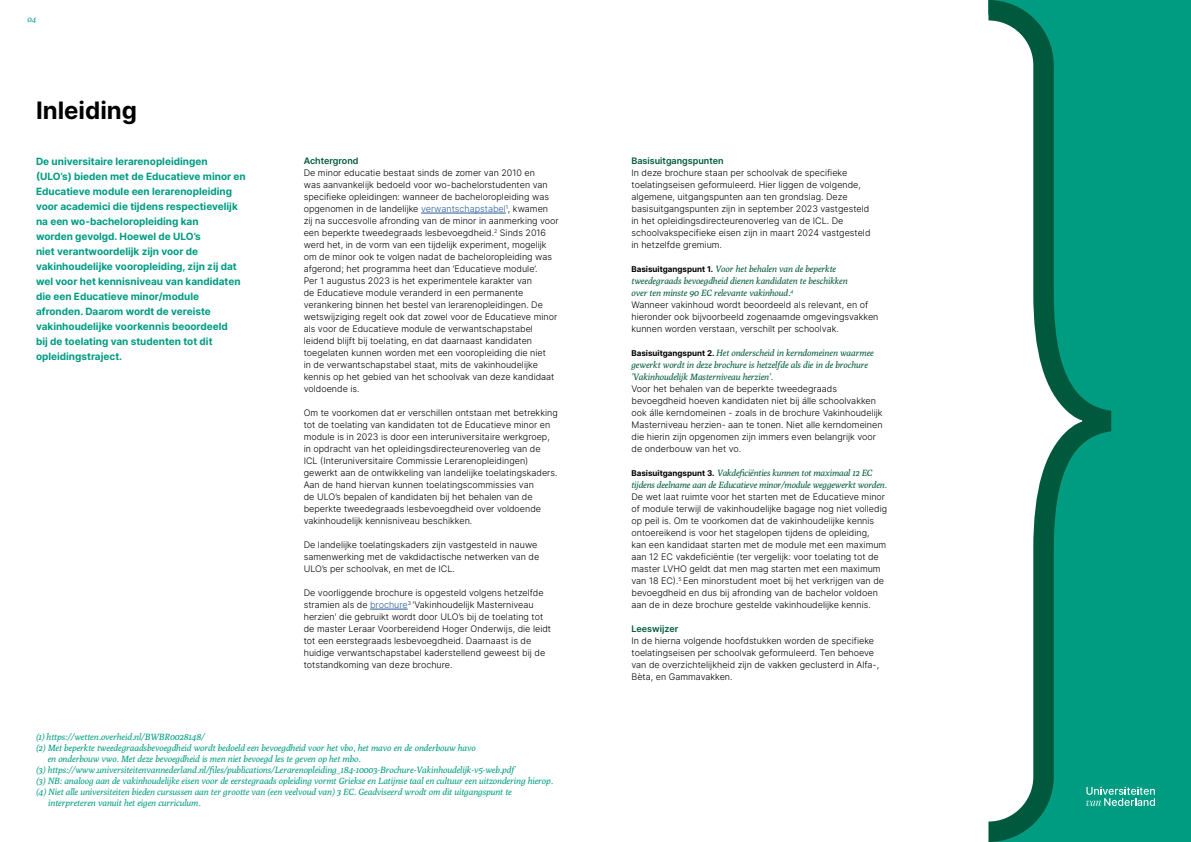
<style>
.page{position:relative;width:1191px;height:842px;background:#fff}
.page>*{position:absolute;margin:0;border:0;box-sizing:border-box;transform-origin:0 0}
.t1{font:700 24px "Inter";color:#000}
.t2{font:700 10px/15px "Inter";color:#009c82}
.t3{font:300 9px/12px "Inter";color:#000}
.t4{font:italic 9px/11px "Poly";color:#009c82}
.t5{font:italic 9px/12px "Poly";color:#00593d}
.t6{font:600 9px "Inter";color:#00593d}
.t7{font:italic 8px "Poly";color:#009c82}
.s1{color:#275b9b}
.s2{font-family:"Inter";font-weight:700;font-style:normal;font-size:8px;color:#000}
.s3{font-family:"Inter";font-weight:300;font-style:normal;color:#000}
</style>
<div class="page">
<div style="left:1111px;top:0;width:80px;height:842px;background:#009c82"></div>
<svg style="left:988px;top:0;width:123px;height:842px"></svg>
<hr style="left:421px;top:213px;width:85px;height:1px;background:#275b9b">
<hr style="left:370px;top:609px;width:38px;height:1px;background:#275b9b">
<svg style="left:1086px;top:787px;width:69px;height:19px"></svg>
<p class="t7" style="left:28px;top:15px;width:10px">04</p>
<p class="t1" style="left:36px;top:92px;width:102px">Inleiding</p>
<p class="t2" style="left:36px;top:153px;width:211px">De universitaire lerarenopleidingen (ULO’s) bieden met de Educatieve minor en Educatieve module een lerarenopleiding voor academici die tijdens respectievelijk na een wo-bacheloropleiding kan<br>worden gevolgd. Hoewel de ULO’s<br>niet verantwoordelijk zijn voor de vakinhoudelijke vooropleiding, zijn zij dat wel voor het kennisniveau van kandidaten die een Educatieve minor/module afronden. Daarom wordt de vereiste vakinhoudelijke voorkennis beoordeeld<br>bij de toelating van studenten tot dit opleidingstraject.</p>
<p class="t6" style="left:631px;top:154px;width:94px">Basisuitgangspunten</p>
<p class="t6" style="left:304px;top:154px;width:56px">Achtergrond</p>
<p class="t3" style="left:304px;top:166px;width:256px">De minor educatie bestaat sinds de zomer van 2010 en<br>was aanvankelijk bedoeld voor wo-bachelorstudenten van specifieke opleidingen: wanneer de bacheloropleiding was opgenomen in de landelijke <span class="s1">verwantschapstabel</span><sup>1</sup>, kwamen zij na succesvolle afronding van de minor in aanmerking voor een beperkte tweedegraads lesbevoegdheid.<sup>2</sup> Sinds 2016 werd het, in de vorm van een tijdelijk experiment, mogelijk om de minor ook te volgen nadat de bacheloropleiding was afgerond; het programma heet dan ‘Educatieve module’.<br>Per 1 augustus 2023 is het experimentele karakter van<br>de Educatieve module veranderd in een permanente verankering binnen het bestel van lerarenopleidingen. De wetswijziging regelt ook dat zowel voor de Educatieve minor als voor de Educatieve module de verwantschapstabel leidend blijft bij toelating, en dat daarnaast kandidaten toegelaten kunnen worden met een vooropleiding die niet<br>in de verwantschapstabel staat, mits de vakinhoudelijke kennis op het gebied van het schoolvak van deze kandidaat voldoende is.</p>
<p class="t3" style="left:304px;top:406px;width:255px">Om te voorkomen dat er verschillen ontstaan met betrekking tot de toelating van kandidaten tot de Educatieve minor en module is in 2023 is door een interuniversitaire werkgroep, in opdracht van het opleidingsdirecteurenoverleg van de<br>ICL (Interuniversitaire Commissie Lerarenopleidingen) gewerkt aan de ontwikkeling van landelijke toelatingskaders.<br>Aan de hand hiervan kunnen toelatingscommissies van<br>de ULO’s bepalen of kandidaten bij het behalen van de beperkte tweedegraads lesbevoegdheid over voldoende vakinhoudelijk kennisniveau beschikken.</p>
<p class="t3" style="left:304px;top:538px;width:237px">De landelijke toelatingskaders zijn vastgesteld in nauwe samenwerking met de vakdidactische netwerken van de<br>ULO’s per schoolvak, en met de ICL.</p>
<p class="t3" style="left:304px;top:586px;width:249px">De voorliggende brochure is opgesteld volgens hetzelfde stramien als de <span class="s1">brochure</span><sup>3</sup> 'Vakinhoudelijk Masterniveau herzien' die gebruikt wordt door ULO’s bij de toelating tot de master Leraar Voorbereidend Hoger Onderwijs, die leidt tot een eerstegraads lesbevoegdheid. Daarnaast is de huidige verwantschapstabel kaderstellend geweest bij de totstandkoming van deze brochure.</p>
<p class="t3" style="left:631px;top:166px;width:240px">In deze brochure staan per schoolvak de specifieke toelatingseisen geformuleerd. Hier liggen de volgende, algemene, uitgangspunten aan ten grondslag. Deze basisuitgangspunten zijn in september 2023 vastgesteld in het opleidingsdirecteurenoverleg van de ICL. De schoolvakspecifieke eisen zijn in maart 2024 vastgesteld in hetzelfde gremium.</p>
<p class="t5" style="left:631px;top:262px;width:218px"><span class="s2">Basisuitgangspunt 1.</span> Voor het behalen van de beperkte tweedegraads bevoegdheid dienen kandidaten te beschikken over ten minste 90 EC relevante vakinhoud.<sup>4</sup></p>
<p class="t3" style="left:631px;top:298px;width:248px">Wanneer vakinhoud wordt beoordeeld als relevant, en of hieronder ook bijvoorbeeld zogenaamde omgevingsvakken kunnen worden verstaan, verschilt per schoolvak.</p>
<p class="t5" style="left:631px;top:346px;width:244px"><span class="s2">Basisuitgangspunt 2.</span> Het onderscheid in kerndomeinen waarmee gewerkt wordt in deze brochure is hetzelfde als die in de brochure 'Vakinhoudelijk Masterniveau herzien'.</p>
<p class="t3" style="left:631px;top:382px;width:253px">Voor het behalen van de beperkte tweedegraads bevoegdheid hoeven kandidaten niet bij álle schoolvakken ook álle kerndomeinen - zoals in de brochure Vakinhoudelijk Masterniveau herzien- aan te tonen. Niet alle kerndomeinen die hierin zijn opgenomen zijn immers even belangrijk voor de onderbouw van het vo.</p>
<p class="t5" style="left:631px;top:466px;width:257px"><span class="s2">Basisuitgangspunt 3.</span> Vakdeficiënties kunnen tot maximaal 12 EC tijdens deelname aan de Educatieve minor/module weggewerkt worden<span class="s3">.</span></p>
<p class="t3" style="left:631px;top:490px;width:257px">De wet laat ruimte voor het starten met de Educatieve minor of module terwijl de vakinhoudelijke bagage nog niet volledig op peil is. Om te voorkomen dat de vakinhoudelijke kennis ontoereikend is voor het stagelopen tijdens de opleiding,<br>kan een kandidaat starten met de module met een maximum aan 12 EC vakdeficiëntie (ter vergelijk: voor toelating tot de master LVHO geldt dat men mag starten met een maximum van 18 EC).<sup>5</sup> Een minorstudent moet bij het verkrijgen van de bevoegdheid en dus bij afronding van de bachelor voldoen aan de in deze brochure gestelde vakinhoudelijke kennis.</p>
<p class="t6" style="left:631px;top:622px;width:48px">Leeswijzer</p>
<p class="t3" style="left:631px;top:634px;width:249px">In de hierna volgende hoofdstukken worden de specifieke toelatingseisen per schoolvak geformuleerd. Ten behoeve van de overzichtelijkheid zijn de vakken geclusterd in Alfa-, Bèta, en Gammavakken.</p>
<p class="t4" style="left:36px;top:731px;width:170px">(1) https://wetten.overheid.nl/BWBR0028148/</p>
<p class="t4" style="left:48px;top:742px;width:429px;text-indent:-12px">(2) Met beperkte tweedegraadsbevoegdheid wordt bedoeld een bevoegdheid voor het vbo, het mavo en de onderbouw havo en onderbouw vwo. Met deze bevoegdheid is men niet bevoegd les te geven op het mbo.</p>
<p class="t4" style="left:36px;top:764px;width:480px">(3) https://www.universiteitenvannederland.nl/files/publications/Lerarenopleiding_184-10003-Brochure-Vakinhoudelijk-v5-web.pdf</p>
<p class="t4" style="left:36px;top:775px;width:518px">(3) NB: analoog aan de vakinhoudelijke eisen voor de eerstegraads opleiding vormt Griekse en Latijnse taal en cultuur een uitzondering hierop.</p>
<p class="t4" style="left:48px;top:786px;width:465px;text-indent:-12px">(4) Niet alle universiteiten bieden cursussen aan ter grootte van (een veelvoud van) 3 EC. Geadviseerd wrodt om dit uitgangspunt te interpreteren vanuit het eigen curriculum.</p>
</div>
